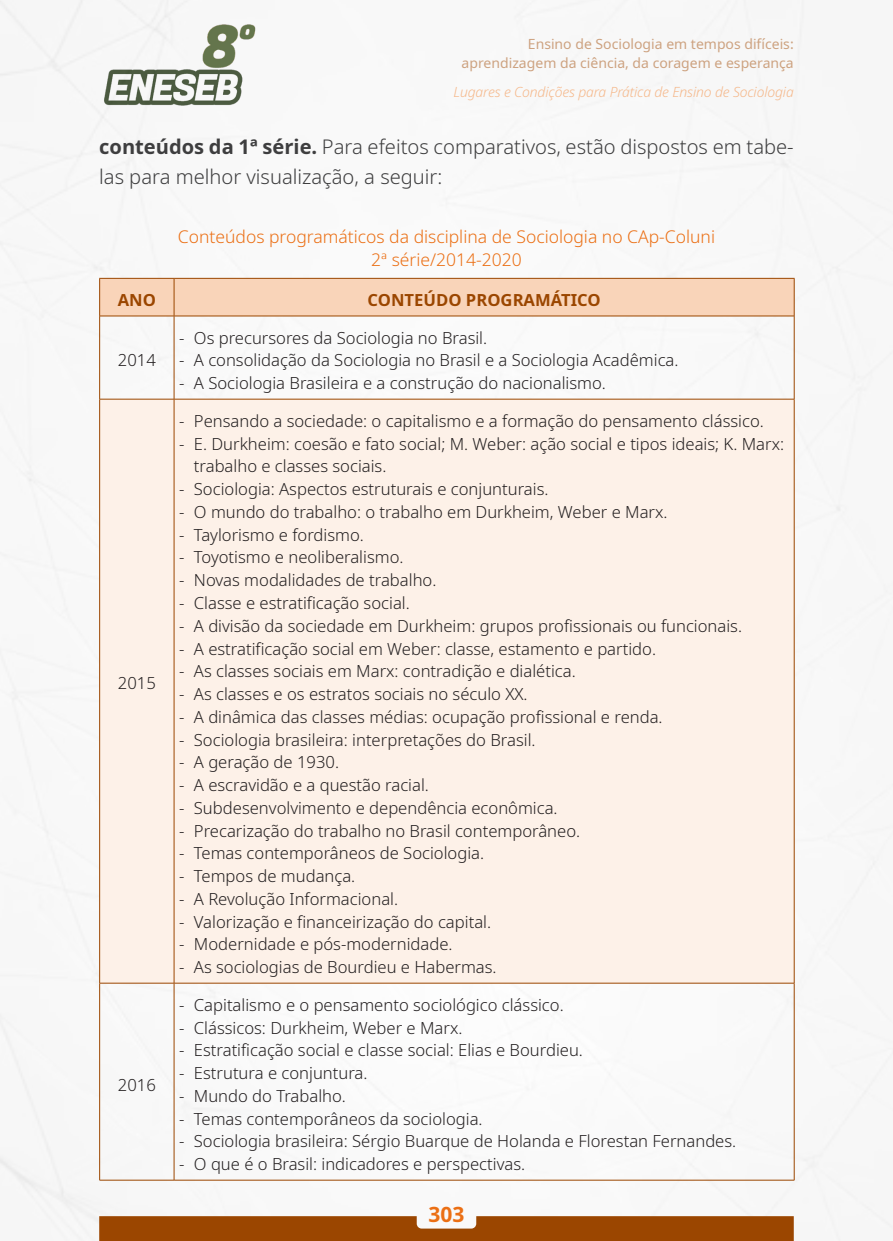
<style>
.page{position:relative;width:893px;height:1241px;background:#fff}
.page>*{position:absolute;margin:0;border:0;box-sizing:border-box;transform-origin:0 0}
.t1{font:700 21px "Noto Sans";color:#eb6f14}
._7_CORPO{font:300 20.12px/29.8px "Noto Sans";color:#3e3e3f}
._12_LEGENDAS{font:300 17.5px/22.8px "Noto Sans";color:#eb6f14;text-align:center}
._15_CELULAS{font:300 16.62px/22.8px "Noto Sans";color:#231f20}
._14_CABECALHO_TABELA{font:700 16.62px "Noto Sans";color:#9b4600}
.t2{font:14px/19.2px "Noto Sans";color:#cda280;text-align:right}
.t3{font:italic 300 14px "Noto Sans";letter-spacing:-.01em;color:#f5b789}
.s1{font-weight:700}
</style>
<div class="page">
<img style="left:0;top:0;width:893px;height:1240px">
<svg style="left:99px;top:1215px;width:695px;height:25px;background:#a35516"></svg>
<div style="left:100px;top:279px;width:694px;height:36px;background:#f9d4b9"></div>
<div style="left:100px;top:400px;width:694px;height:582px;background:#fdf1e8"></div>
<hr style="left:174px;top:279px;width:1px;height:37px;background:#9b4600">
<hr style="left:99px;top:316px;width:1px;height:83px;background:#9b4600">
<hr style="left:174px;top:316px;width:1px;height:83px;background:#9b4600">
<hr style="left:794px;top:316px;width:1px;height:83px;background:#9b4600">
<hr style="left:99px;top:399px;width:75px;height:1px;background:#9b4600">
<hr style="left:99px;top:399px;width:1px;height:583px;background:#9b4600">
<hr style="left:174px;top:399px;width:620px;height:1px;background:#9b4600">
<hr style="left:174px;top:399px;width:1px;height:583px;background:#9b4600">
<hr style="left:794px;top:399px;width:1px;height:583px;background:#9b4600">
<hr style="left:99px;top:982px;width:75px;height:1px;background:#9b4600">
<hr style="left:99px;top:983px;width:1px;height:196px;background:#9b4600">
<hr style="left:174px;top:982px;width:620px;height:1px;background:#9b4600">
<hr style="left:174px;top:983px;width:1px;height:196px;background:#9b4600">
<hr style="left:794px;top:983px;width:1px;height:196px;background:#9b4600">
<hr style="left:99px;top:1179px;width:75px;height:1px;background:#9b4600">
<hr style="left:174px;top:1179px;width:620px;height:1px;background:#9b4600">
<hr style="left:99px;top:278px;width:75px;height:1px;background:#9b4600">
<hr style="left:99px;top:279px;width:1px;height:37px;background:#9b4600">
<hr style="left:174px;top:278px;width:621px;height:1px;background:#9b4600">
<hr style="left:794px;top:279px;width:1px;height:37px;background:#9b4600">
<hr style="left:99px;top:315px;width:75px;height:1px;background:#9b4600">
<hr style="left:174px;top:315px;width:621px;height:1px;background:#9b4600">
<p class="t2" style="left:462px;top:34px;width:334px">Ensino de Sociologia em tempos difíceis: aprendizagem da ciência, da coragem e esperança</p>
<p class="t3" style="left:453px;top:82px;width:342px">Lugares e Condições para Prática de Ensino de Sociologia</p>
<p class="_7_CORPO" style="left:99px;top:132px;width:696px"><span class="s1">conteúdos da 1ª série.</span> Para efeitos comparativos, estão dispostos em tabe&shy;las para melhor visualização, a seguir:</p>
<p class="_12_LEGENDAS" style="left:178px;top:226px;width:539px">Conteúdos programáticos da disciplina de Sociologia no CAp-Coluni<br>2ª série/2014-2020</p>
<p class="_14_CABECALHO_TABELA" style="left:118px;top:288px;width:40px">ANO</p>
<p class="_14_CABECALHO_TABELA" style="left:368px;top:288px;width:235px">CONTEÚDO PROGRAMÁTICO</p>
<p class="_15_CELULAS" style="left:118px;top:349px;width:39px">2014</p>
<p class="_15_CELULAS" style="left:118px;top:671px;width:39px">2015</p>
<p class="_15_CELULAS" style="left:118px;top:1073px;width:39px">2016</p>
<p class="_15_CELULAS" style="left:179px;top:326px;width:310px">- Os precursores da Sociologia no Brasil.</p>
<p class="_15_CELULAS" style="left:179px;top:349px;width:501px">- A consolidação da Sociologia no Brasil e a Sociologia Acadêmica.</p>
<p class="_15_CELULAS" style="left:179px;top:372px;width:428px">- A Sociologia Brasileira e a construção do nacionalismo.</p>
<p class="_15_CELULAS" style="left:179px;top:410px;width:586px">- Pensando a sociedade: o capitalismo e a formação do pensamento clássico.</p>
<p class="_15_CELULAS" style="left:194px;top:432px;width:592px;text-indent:-15px">- E. Durkheim: coesão e fato social; M. Weber: ação social e tipos ideais; K. Marx: trabalho e classes sociais.</p>
<p class="_15_CELULAS" style="left:179px;top:478px;width:371px">- Sociologia: Aspectos estruturais e conjunturais.</p>
<p class="_15_CELULAS" style="left:179px;top:501px;width:490px">- O mundo do trabalho: o trabalho em Durkheim, Weber e Marx.</p>
<p class="_15_CELULAS" style="left:179px;top:523px;width:186px">- Taylorismo e fordismo.</p>
<p class="_15_CELULAS" style="left:179px;top:546px;width:226px">- Toyotismo e neoliberalismo.</p>
<p class="_15_CELULAS" style="left:179px;top:569px;width:259px">- Novas modalidades de trabalho.</p>
<p class="_15_CELULAS" style="left:179px;top:592px;width:232px">- Classe e estratificação social.</p>
<p class="_15_CELULAS" style="left:179px;top:614px;width:565px">- A divisão da sociedade em Durkheim: grupos profissionais ou funcionais.</p>
<p class="_15_CELULAS" style="left:179px;top:637px;width:479px">- A estratificação social em Weber: classe, estamento e partido.</p>
<p class="_15_CELULAS" style="left:179px;top:660px;width:398px">- As classes sociais em Marx: contradição e dialética.</p>
<p class="_15_CELULAS" style="left:179px;top:683px;width:350px">- As classes e os estratos sociais no século XX.</p>
<p class="_15_CELULAS" style="left:179px;top:705px;width:485px">- A dinâmica das classes médias: ocupação profissional e renda.</p>
<p class="_15_CELULAS" style="left:179px;top:728px;width:358px">- Sociologia brasileira: interpretações do Brasil.</p>
<p class="_15_CELULAS" style="left:179px;top:751px;width:162px">- A geração de 1930.</p>
<p class="_15_CELULAS" style="left:179px;top:774px;width:251px">- A escravidão e a questão racial.</p>
<p class="_15_CELULAS" style="left:179px;top:796px;width:380px">- Subdesenvolvimento e dependência econômica.</p>
<p class="_15_CELULAS" style="left:179px;top:819px;width:403px">- Precarização do trabalho no Brasil contemporâneo.</p>
<p class="_15_CELULAS" style="left:179px;top:842px;width:307px">- Temas contemporâneos de Sociologia.</p>
<p class="_15_CELULAS" style="left:179px;top:865px;width:178px">- Tempos de mudança.</p>
<p class="_15_CELULAS" style="left:179px;top:887px;width:221px">- A Revolução Informacional.</p>
<p class="_15_CELULAS" style="left:179px;top:910px;width:314px">- Valorização e financeirização do capital.</p>
<p class="_15_CELULAS" style="left:179px;top:933px;width:275px">- Modernidade e pós-modernidade.</p>
<p class="_15_CELULAS" style="left:179px;top:956px;width:319px">- As sociologias de Bourdieu e Habermas.</p>
<p class="_15_CELULAS" style="left:179px;top:993px;width:386px">- Capitalismo e o pensamento sociológico clássico.</p>
<p class="_15_CELULAS" style="left:179px;top:1016px;width:285px">- Clássicos: Durkheim, Weber e Marx.</p>
<p class="_15_CELULAS" style="left:179px;top:1039px;width:405px">- Estratificação social e classe social: Elias e Bourdieu.</p>
<p class="_15_CELULAS" style="left:179px;top:1061px;width:190px">- Estrutura e conjuntura.</p>
<p class="_15_CELULAS" style="left:179px;top:1084px;width:168px">- Mundo do Trabalho.</p>
<p class="_15_CELULAS" style="left:179px;top:1107px;width:305px">- Temas contemporâneos da sociologia.</p>
<p class="_15_CELULAS" style="left:179px;top:1130px;width:559px">- Sociologia brasileira: Sérgio Buarque de Holanda e Florestan Fernandes.</p>
<p class="_15_CELULAS" style="left:179px;top:1152px;width:348px">- O que é o Brasil: indicadores e perspectivas.</p>
<p class="t1" style="left:428px;top:1199px;width:38px">303</p>
</div>
